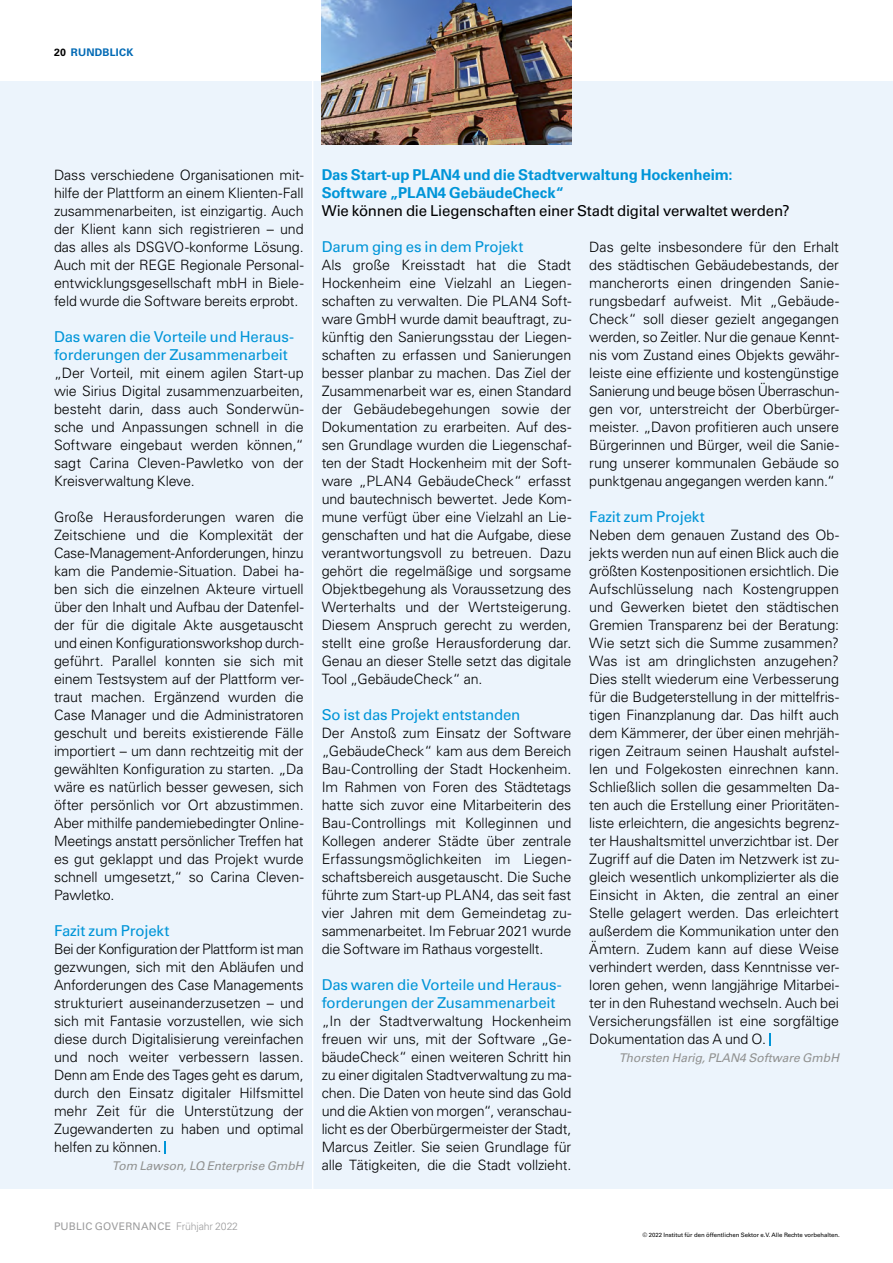
<style>
.page{position:relative;width:893px;height:1263px;background:#fff}
.page>*{position:absolute;margin:0;border:0;box-sizing:border-box;transform-origin:0 0}
.Subhead_2___U55_10_1{font:15px/18px "Univers LT Std";letter-spacing:-.01em;color:#0095d8}
.Subhead_2___U55_10_1-2{font:700 15px/18px "Univers LT Std";letter-spacing:-.01em;color:#0095d8}
.Subhead_2___U55_10_1-3{font:15px "Univers LT Std";letter-spacing:-.01em;color:#000}
.Fließ___U45_9_5_12{font:300 14.25px/18px "Univers LT Std";letter-spacing:-.01em;color:#000;text-align:justify}
.Fließ___U45_9_5_12-2{font:italic 12px "Univers LT Std";color:#919291}
.Kolumne_unten___U45{font:10.5px "Univers LT Std";letter-spacing:.02em;color:#9c9c9d}
.Kolumne_oben___U65_7{font:700 10.5px "Univers LT Std";letter-spacing:.02em;color:#0069b4}
.Copyright{font:6px "Univers LT Std";color:#000}
.s1{color:#000}
.s2{font-weight:300}
</style>
<div class="page">
<div style="left:0;top:81px;width:893px;height:1107px;background:#ecf4fc"></div>
<svg style="left:165px;top:1141px;width:1px;height:13px"></svg>
<svg style="left:769px;top:1033px;width:2px;height:13px"></svg>
<hr style="left:312px;top:63px;width:1px;height:1158px;background:#fff">
<img style="left:322px;top:0;width:249px;height:144px">
<p class="Kolumne_oben___U65_7" style="left:54px;top:47px;width:81px"><span class="s1">20</span> RUNDBLICK</p>
<p class="Fließ___U45_9_5_12" style="left:54px;top:166px;width:251px">Dass verschiedene Organisationen mit&shy;hilfe der Plattform an einem Klienten-Fall zusammenarbeiten, ist einzigartig. Auch der Klient kann sich registrieren – und das alles als DSGVO-konforme Lösung.<br>Auch mit der REGE Regionale Personal&shy;entwicklungsgesellschaft mbH in Biele&shy;feld wurde die Software bereits erprobt.</p>
<p class="Subhead_2___U55_10_1" style="left:54px;top:328px;width:242px">Das waren die Vorteile und Heraus&shy;forderungen der Zusammenarbeit</p>
<p class="Fließ___U45_9_5_12" style="left:54px;top:364px;width:251px">„Der Vorteil, mit einem agilen Start-up wie Sirius Digital zusammenzuarbeiten, besteht darin, dass auch Sonderwün&shy;sche und Anpassungen schnell in die Software eingebaut werden können,“ sagt Carina Cleven-Pawletko von der Kreisverwaltung Kleve.</p>
<p class="Fließ___U45_9_5_12" style="left:54px;top:508px;width:251px">Große Herausforderungen waren die Zeitschiene und die Komplexität der Case-Management-Anforderungen, hinzu kam die Pandemie-Situation. Dabei ha&shy;ben sich die einzelnen Akteure virtuell über den Inhalt und Aufbau der Datenfel&shy;der für die digitale Akte ausgetauscht und einen Konfigurationsworkshop durch&shy;geführt. Parallel konnten sie sich mit einem Testsystem auf der Plattform ver&shy;traut machen. Ergänzend wurden die Case Manager und die Administratoren geschult und bereits existierende Fälle importiert – um dann rechtzeitig mit der gewählten Konfiguration zu starten. „Da wäre es natürlich besser gewesen, sich öfter persönlich vor Ort abzustimmen.<br>Aber mithilfe pandemiebedingter Online-Meetings anstatt persönlicher Treffen hat es gut geklappt und das Projekt wurde schnell umgesetzt,“ so Carina Cleven-Pawletko.</p>
<p class="Subhead_2___U55_10_1" style="left:54px;top:922px;width:117px">Fazit zum Projekt</p>
<p class="Fließ___U45_9_5_12" style="left:54px;top:940px;width:251px">Bei der Konfiguration der Plattform ist man gezwungen, sich mit den Abläufen und Anforderungen des Case Managements strukturiert auseinanderzusetzen – und sich mit Fantasie vorzustellen, wie sich diese durch Digitalisierung vereinfachen und noch weiter verbessern lassen.<br>Denn am Ende des Tages geht es darum, durch den Einsatz digitaler Hilfsmittel mehr Zeit für die Unterstützung der Zugewanderten zu haben und optimal helfen zu können.</p>
<p class="Fließ___U45_9_5_12-2" style="left:112px;top:1159px;width:193px">Tom Lawson, LQ Enterprise GmbH</p>
<p class="Subhead_2___U55_10_1-2" style="left:322px;top:166px;width:412px">Das Start-up PLAN4 und die Stadtverwaltung Hockenheim:<br>Software „PLAN4 GebäudeCheck“</p>
<p class="Subhead_2___U55_10_1-3" style="left:322px;top:202px;width:470px">Wie können die Liegenschaften einer Stadt digital verwaltet werden?</p>
<p class="Subhead_2___U55_10_1" style="left:322px;top:238px;width:203px">Darum ging es in dem Projekt</p>
<p class="Fließ___U45_9_5_12" style="left:322px;top:256px;width:251px">Als große Kreisstadt hat die Stadt Hockenheim eine Vielzahl an Liegen&shy;schaften zu verwalten. Die PLAN4 Soft&shy;ware GmbH wurde damit beauftragt, zu&shy;künftig den Sanierungsstau der Liegen&shy;schaften zu erfassen und Sanierungen besser planbar zu machen. Das Ziel der Zusammenarbeit war es, einen Standard der Gebäudebegehungen sowie der Dokumentation zu erarbeiten. Auf des&shy;sen Grundlage wurden die Liegenschaf&shy;ten der Stadt Hockenheim mit der Soft&shy;ware „PLAN4 GebäudeCheck“ erfasst und bautechnisch bewertet. Jede Kom&shy;mune verfügt über eine Vielzahl an Lie&shy;genschaften und hat die Aufgabe, diese verantwortungsvoll zu betreuen. Dazu gehört die regelmäßige und sorgsame Objektbegehung als Voraussetzung des Werterhalts und der Wertsteigerung.<br>Diesem Anspruch gerecht zu werden, stellt eine große Herausforderung dar.<br>Genau an dieser Stelle setzt das digitale Tool „GebäudeCheck“ an.</p>
<p class="Subhead_2___U55_10_1" style="left:322px;top:706px;width:200px">So ist das Projekt entstanden</p>
<p class="Fließ___U45_9_5_12" style="left:322px;top:724px;width:251px">Der Anstoß zum Einsatz der Software „GebäudeCheck“ kam aus dem Bereich Bau-Controlling der Stadt Hockenheim.<br>Im Rahmen von Foren des Städtetags hatte sich zuvor eine Mitarbeiterin des Bau-Controllings mit Kolleginnen und Kollegen anderer Städte über zentrale Erfassungsmöglichkeiten im Liegen&shy;schaftsbereich ausgetauscht. Die Suche führte zum Start-up PLAN4, das seit fast vier Jahren mit dem Gemeindetag zu&shy;sammenarbeitet. Im Februar 2021 wurde die Software im Rathaus vorgestellt.</p>
<p class="Subhead_2___U55_10_1" style="left:322px;top:976px;width:242px">Das waren die Vorteile und Heraus&shy;forderungen der Zusammenarbeit</p>
<p class="Fließ___U45_9_5_12" style="left:322px;top:1012px;width:251px">„In der Stadtverwaltung Hockenheim freuen wir uns, mit der Software „Ge&shy;bäudeCheck“ einen weiteren Schritt hin zu einer digitalen Stadtverwaltung zu ma&shy;chen. Die Daten von heute sind das Gold und die Aktien von morgen“, veranschau&shy;licht es der Oberbürgermeister der Stadt, Marcus Zeitler. Sie seien Grundlage für alle Tätigkeiten, die die Stadt vollzieht.</p>
<p class="Fließ___U45_9_5_12" style="left:589px;top:238px;width:251px">Das gelte insbesondere für den Erhalt des städtischen Gebäudebestands, der mancherorts einen dringenden Sanie&shy;rungsbedarf aufweist. Mit „Gebäude-Check“ soll dieser gezielt angegangen werden, so Zeitler. Nur die genaue Kennt&shy;nis vom Zustand eines Objekts gewähr&shy;leiste eine effiziente und kostengünstige Sanierung und beuge bösen Überraschun&shy;gen vor, unterstreicht der Oberbürger&shy;meister. „Davon profitieren auch unsere Bürgerinnen und Bürger, weil die Sanie&shy;rung unserer kommunalen Gebäude so punktgenau angegangen werden kann.“</p>
<p class="Subhead_2___U55_10_1" style="left:589px;top:508px;width:117px">Fazit zum Projekt</p>
<p class="Fließ___U45_9_5_12" style="left:589px;top:526px;width:251px">Neben dem genauen Zustand des Ob&shy;jekts werden nun auf einen Blick auch die größten Kostenpositionen ersichtlich. Die Aufschlüsselung nach Kostengruppen und Gewerken bietet den städtischen Gremien Transparenz bei der Beratung:<br>Wie setzt sich die Summe zusammen?<br>Was ist am dringlichsten anzugehen?<br>Dies stellt wiederum eine Verbesserung für die Budgeterstellung in der mittelfris&shy;tigen Finanzplanung dar. Das hilft auch dem Kämmerer, der über einen mehrjäh&shy;rigen Zeitraum seinen Haushalt aufstel&shy;len und Folgekosten einrechnen kann.<br>Schließlich sollen die gesammelten Da&shy;ten auch die Erstellung einer Prioritäten&shy;liste erleichtern, die angesichts begrenz&shy;ter Haushaltsmittel unverzichtbar ist. Der Zugriff auf die Daten im Netzwerk ist zu&shy;gleich wesentlich unkomplizierter als die Einsicht in Akten, die zentral an einer Stelle gelagert werden. Das erleichtert außerdem die Kommunikation unter den Ämtern. Zudem kann auf diese Weise verhindert werden, dass Kenntnisse ver&shy;loren gehen, wenn langjährige Mitarbei&shy;ter in den Ruhestand wechseln. Auch bei Versicherungsfällen ist eine sorgfältige Dokumentation das A und O.</p>
<p class="Fließ___U45_9_5_12-2" style="left:619px;top:1051px;width:222px">Thorsten Harig, PLAN4 Software GmbH</p>
<p class="Kolumne_unten___U45" style="left:54px;top:1220px;width:186px">PUBLIC GOVERNANCE <span class="s2">Frühjahr 2022</span></p>
<p class="Copyright" style="left:643px;top:1231px;width:199px">© 2022 Institut für den öffentlichen Sektor e.V. Alle Rechte vorbehalten.</p>
</div>
